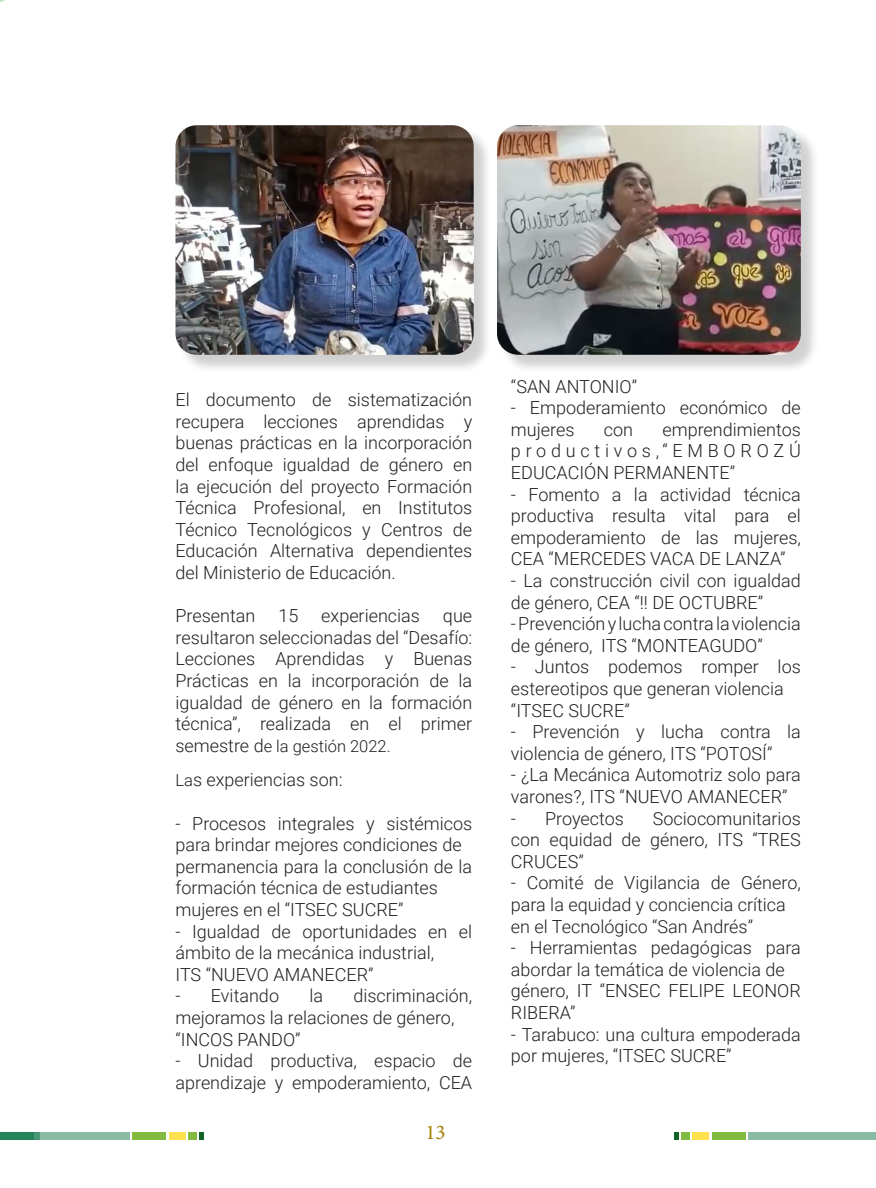
<style>
.page{position:relative;width:876px;height:1188px;background:#fff}
.page>*{position:absolute;margin:0;border:0;box-sizing:border-box;transform-origin:0 0}
.t1{font:21px "Minion Pro";color:#a67f03}
.t2{font:300 18px/21.6px "Roboto";color:#231f20}
.t3{font:300 16.5px "Roboto";color:#231f20}
.s1{font-size:18px}
.s2{font-size:16.5px}
</style>
<div class="page">
<div style="left:748px;top:1132px;width:127px;height:8px;background:#88bba4"></div>
<div style="left:712px;top:1132px;width:33px;height:8px;background:#82bb40"></div>
<div style="left:692px;top:1132px;width:17px;height:8px;background:#ffe04e"></div>
<div style="left:681px;top:1132px;width:8px;height:8px;background:#82bb40"></div>
<svg style="left:674px;top:1132px;width:4px;height:8px"></svg>
<div style="left:0;top:1132px;width:129px;height:8px;background:#88bba4"></div>
<div style="left:132px;top:1132px;width:34px;height:8px;background:#82bb40"></div>
<div style="left:169px;top:1132px;width:16px;height:8px;background:#ffe04e"></div>
<div style="left:188px;top:1132px;width:9px;height:8px;background:#82bb40"></div>
<div style="left:199px;top:1132px;width:5px;height:8px;background:#0f6425"></div>
<div style="left:0;top:1132px;width:34px;height:8px;background:#268459"></div>
<svg style="left:34px;top:1133px;width:5px;height:7px"></svg>
<div style="left:178px;top:127px;width:314px;height:247px;background:#231f20;opacity:.21"></div>
<img style="left:175px;top:125px;width:298px;height:230px">
<div style="left:499px;top:127px;width:320px;height:247px;background:#231f20;opacity:.21"></div>
<img style="left:497px;top:125px;width:303px;height:230px">
<p class="t2" style="left:175px;top:388px;width:298px;text-align:justify">El documento de sistematización recupera lecciones aprendidas y buenas prácticas en la incorporación del enfoque igualdad de género en la ejecución del proyecto Formación Técnica Profesional, en Institutos Técnico Tecnológicos y Centros de Educación Alternativa dependientes del Ministerio de Educación.</p>
<p class="t2" style="left:175px;top:604px;width:81px">Presentan</p>
<p class="t2" style="left:278px;top:604px;width:21px">15</p>
<p class="t2" style="left:321px;top:604px;width:100px">experiencias</p>
<p class="t2" style="left:175px;top:604px;width:298px;text-align:justify;text-indent:267px">que resultaron seleccionadas del “Desafío:<br>Lecciones Aprendidas y Buenas Prácticas en la incorporación de la igualdad de género en la formación técnica”, realizada en el primer</p>
<p class="t3" style="left:175px;top:734px;width:217px"><span class="s1">semestre d</span>e la gestión 2022.</p>
<p class="t2" style="left:175px;top:768px;width:168px"><span class="s2">La</span>s experiencias son:</p>
<p class="t2" style="left:175px;top:812px;width:298px">- Procesos integrales y sistémicos para brindar mejores condiciones de</p>
<p class="t2" style="left:175px;top:855px;width:298px">permanencia para la conclusión de la formación técnica de estudiantes</p>
<p class="t2" style="left:175px;top:898px;width:229px">mujeres en el “ITSEC SUCRE”</p>
<p class="t2" style="left:175px;top:920px;width:298px">- Igualdad de oportunidades en el ámbito de la mecánica industrial,</p>
<p class="t2" style="left:175px;top:963px;width:199px">ITS “NUEVO AMANECER”</p>
<p class="t2" style="left:175px;top:984px;width:105px">- Evitando</p>
<p class="t2" style="left:309px;top:984px;width:15px">la</p>
<p class="t2" style="left:175px;top:984px;width:298px;text-indent:178px">discriminación, mejoramos la relaciones de género,</p>
<p class="t2" style="left:175px;top:1028px;width:127px">“INCOS PANDO”</p>
<p class="t2" style="left:175px;top:1049px;width:298px">- Unidad productiva, espacio de aprendizaje y empoderamiento, CEA</p>
<p class="t1" style="left:425px;top:1119px;width:22px">13</p>
<p class="t2" style="left:511px;top:375px;width:128px">“SAN ANTONIO”</p>
<p class="t2" style="left:511px;top:396px;width:291px">- Empoderamiento económico de mujeres</p>
<p class="t2" style="left:511px;top:418px;width:291px;text-align:justify;text-indent:151px">emprendimientos productivos,“EMBOROZÚ EDUCACIÓN PERMANENTE”</p>
<p class="t2" style="left:511px;top:483px;width:291px;text-align:justify">- Fomento a la actividad técnica productiva resulta vital para el empoderamiento de las mujeres, CEA “MERCEDES VACA DE LANZA”</p>
<p class="t2" style="left:511px;top:569px;width:291px">- La construcción civil con igualdad de género, CEA “!! DE OCTUBRE”</p>
<p class="t2" style="left:511px;top:612px;width:291px">- Prevención y lucha contra la violencia de género, ITS “MONTEAGUDO”</p>
<p class="t2" style="left:511px;top:656px;width:291px">- Juntos podemos romper los estereotipos que generan violencia</p>
<p class="t2" style="left:511px;top:699px;width:120px">“ITSEC SUCRE”</p>
<p class="t2" style="left:511px;top:720px;width:291px">- Prevención y lucha contra la violencia de género, ITS “POTOSÍ”</p>
<p class="t2" style="left:511px;top:764px;width:291px">- ¿La Mecánica Automotriz solo para varones?, ITS “NUEVO AMANECER”</p>
<p class="t2" style="left:511px;top:807px;width:114px">- Proyectos</p>
<p class="t2" style="left:604px;top:418px;width:31px">con</p>
<p class="t2" style="left:511px;top:807px;width:291px;text-align:justify;text-indent:142px">Sociocomunitarios con equidad de género, ITS “TRES CRUCES”</p>
<p class="t2" style="left:511px;top:872px;width:291px">- Comité de Vigilancia de Género, para la equidad y conciencia crítica</p>
<p class="t2" style="left:511px;top:915px;width:244px">en el Tecnológico “San Andrés”</p>
<p class="t2" style="left:511px;top:936px;width:291px">- Herramientas pedagógicas para abordar la temática de violencia de</p>
<p class="t2" style="left:511px;top:980px;width:291px">género, IT “ENSEC FELIPE LEONOR<br>RIBERA”</p>
<p class="t2" style="left:511px;top:1023px;width:291px">- Tarabuco: una cultura empoderada por mujeres, “ITSEC SUCRE”</p>
</div>
